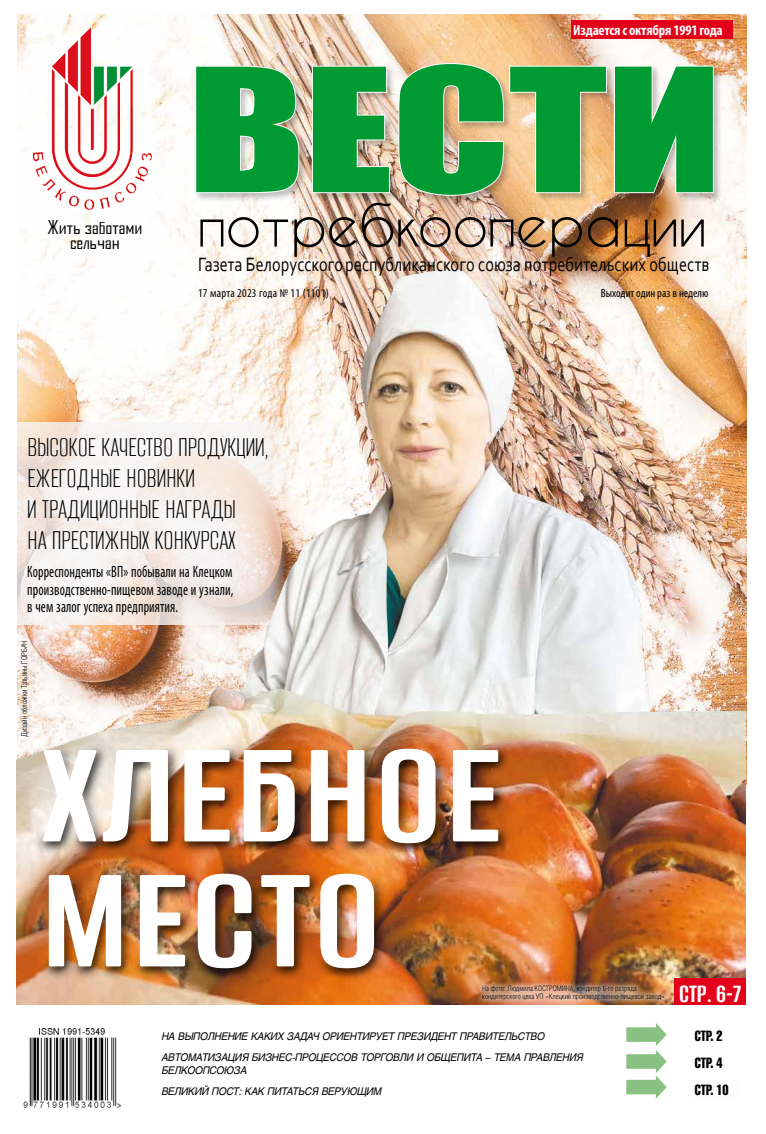
<style>
.page{position:relative;width:766px;height:1134px;background:#fff}
.page>*{position:absolute;margin:0;border:0;box-sizing:border-box;transform-origin:0 0}
.t1{font:158.7px "Impact";letter-spacing:-.005em;color:#009a32;scale:1.34 1}
.t2{font:600 151px/125px "Alumni Sans";letter-spacing:.025em;color:#fff;scale:1.08 1}
.t3{font:56.3px "Caviar Dreams";letter-spacing:-.005em;color:#000}
.t4{font:300 30.2px/31px "Alumni Sans";letter-spacing:-.01em;color:#000;scale:.83 1}
.t5{font:700 27.7px "Alumni Sans";color:#fff;scale:.9 1}
.t6{font:20.2px "Corbel";letter-spacing:.005em;color:#000;scale:.8 1}
.t7{font:18.3px/15.1px "Agency FB Cyrillic";color:#000;text-align:center}
.t8{font:condensed 16.4px/17.4px "Myriad Pro";letter-spacing:.01em;color:#000;text-align:justify;scale:.83 1}
.t9{font:700 condensed 14.6px "Myriad Pro";letter-spacing:-.015em;color:#fff}
.t10{font:14.6px/27px "AG Letterica CO Mpr";color:#000;scale:.9 1}
.t11{font:condensed 12px "Myriad Pro";letter-spacing:.025em;color:#000}
.t12{font:condensed 12px "Myriad Pro";letter-spacing:.005em;color:#000}
.t13{font:italic 10.5px/20.6px "Helios";letter-spacing:-.02em;color:#000;scale:.94 1}
.t14{font:300 8px "Helios Cond";color:#000}
.t15{font:300 7.5px/8px "Helios Cond";color:#000}
</style>
<div class="page">
<img style="left:18px;top:14px;width:728px;height:770px">
<img style="left:16px;top:34px;width:729px;height:971px">
<div style="left:674px;top:978px;width:71px;height:28px;background:#e2001a"></div>
<svg style="left:17px;top:422px;width:270px;height:202px"></svg>
<svg style="left:626px;top:1023px;width:40px;height:76px"></svg>
<img style="left:23px;top:1029px;width:98px;height:79px">
<div style="left:476px;top:979px;width:194px;height:28px;background:#fff;opacity:.7"></div>
<div style="left:30px;top:734px;width:478px;height:238px;background:#fff;opacity:.75"></div>
<img style="left:33px;top:742px;width:479px;height:241px">
<img style="left:41px;top:749px;width:128px;height:94px">
<svg style="left:183px;top:749px;width:48px;height:93px;background:#b67345"></svg>
<img style="left:242px;top:749px;width:54px;height:93px">
<img style="left:310px;top:749px;width:55px;height:93px">
<img style="left:380px;top:748px;width:56px;height:96px">
<img style="left:452px;top:749px;width:47px;height:93px">
<img style="left:48px;top:874px;width:74px;height:93px">
<img style="left:139px;top:874px;width:47px;height:93px">
<img style="left:197px;top:873px;width:55px;height:96px">
<img style="left:260px;top:874px;width:50px;height:93px">
<img style="left:319px;top:873px;width:56px;height:96px">
<svg style="left:32px;top:26px;width:121px;height:185px"></svg>
<img style="left:80px;top:27px;width:11px;height:78px">
<div style="left:193px;top:61px;width:530px;height:144px;background:#000;opacity:.25"></div>
<svg style="left:194px;top:65px;width:106px;height:129px;background:#c7c1ba"></svg>
<img style="left:311px;top:65px;width:80px;height:129px">
<img style="left:397px;top:62px;width:317px;height:135px">
<div style="left:571px;top:20px;width:161px;height:19px;background:#e2001a"></div>
<h3 class="t9" style="left:573px;top:21px;width:151px">Издается с октября 1991 года</h3>
<h3 class="t7" style="left:48px;top:220px;width:96px">Жить заботами сельчан</h3>
<h1 class="t1" style="left:187px;top:7px;width:400px">ВЕСТИ</h1>
<h3 class="t3" style="left:197px;top:191px;width:510px">потребкооперации</h3>
<h3 class="t6" style="left:198px;top:251px;width:640px">Газета Белорусского республиканского союза потребительских обществ</h3>
<p class="t11" style="left:198px;top:286px;width:132px">17 марта 2023 года № 11 (1101)</p>
<p class="t12" style="left:600px;top:286px;width:109px">Выходит один раз в неделю</p>
<h3 class="t4" style="left:27px;top:431px;width:292px">ВЫСОКОЕ КАЧЕСТВО ПРОДУКЦИИ,<br>ЕЖЕГОДНЫЕ НОВИНКИ<br>И ТРАДИЦИОННЫЕ НАГРАДЫ<br>НА ПРЕСТИЖНЫХ КОНКУРСАХ</h3>
<h3 class="t8" style="left:27px;top:563px;width:250px">Корреспонденты «ВП» побывали на Клецком производственно-пищевом заводе и узнали, в чем залог успеха предприятия.</h3>
<p class="t14" style="left:20px;top:737px;width:98px;rotate:-90deg">Дизайн обложки Татьяны ГОРБАЧ</p>
<h2 class="t2" style="left:41px;top:733px;width:426px">ХЛЕБНОЕ<br>МЕСТО</h2>
<p class="t15" style="left:482px;top:985px;width:184px">На фото: Людмила КОСТРОМИНА, кондитер 6-го разряда кондитерского цеха УП «Клецкий производственно-пищевой завод»</p>
<p class="t13" style="left:162px;top:1026px;width:450px">НА ВЫПОЛНЕНИЕ КАКИХ ЗАДАЧ ОРИЕНТИРУЕТ ПРЕЗИДЕНТ ПРАВИТЕЛЬСТВО<br>АВТОМАТИЗАЦИЯ БИЗНЕС-ПРОЦЕССОВ ТОРГОВЛИ И ОБЩЕПИТА – ТЕМА ПРАВЛЕНИЯ</p>
<p class="t13" style="left:162px;top:1060px;width:235px">БЕЛКООПСОЮЗА<br>ВЕЛИКИЙ ПОСТ: КАК ПИТАТЬСЯ ВЕРУЮЩИМ</p>
<h3 class="t5" style="left:679px;top:977px;width:71px">СТР. 6-7</h3>
<h3 class="t10" style="left:694px;top:1022px;width:39px">СТР. 2<br>СТР. 4<br>СТР. 10</h3>
</div>
